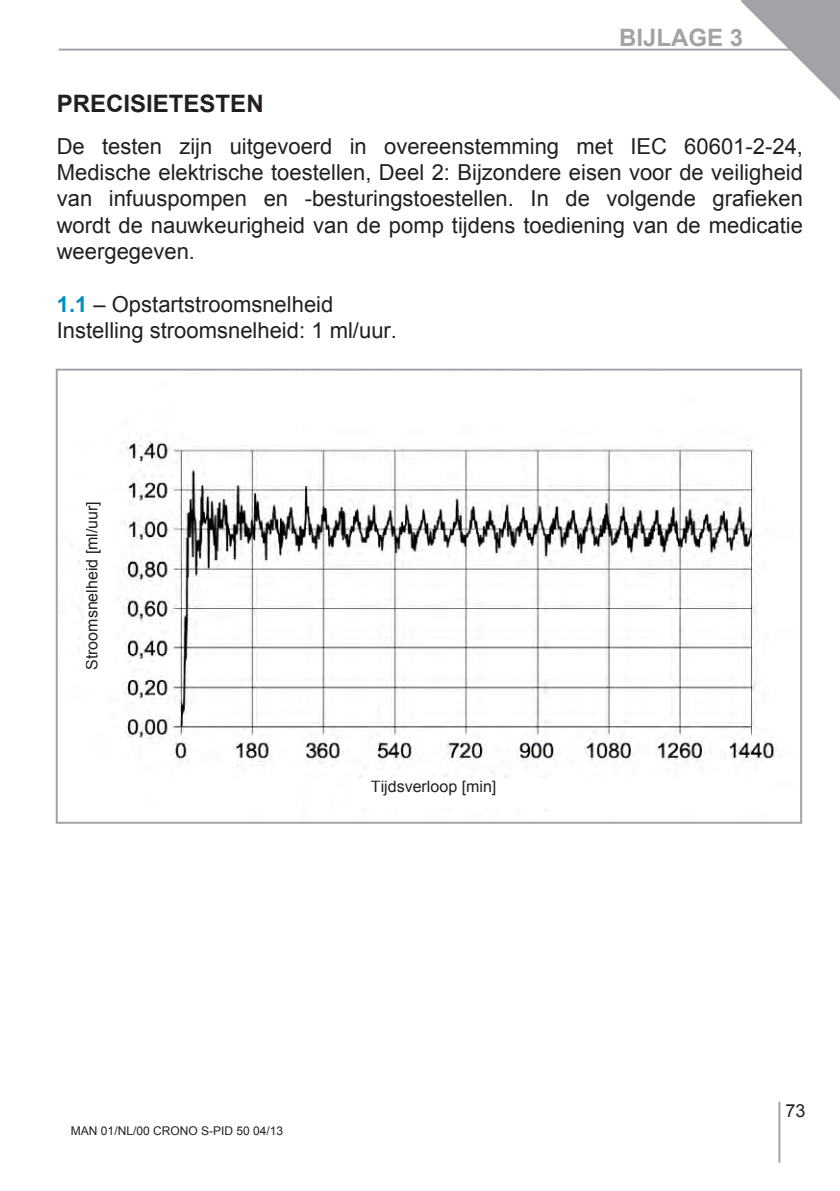
<style>
.page{position:relative;width:840px;height:1191px;background:#fff}
.page>*{position:absolute;margin:0;border:0;box-sizing:border-box;transform-origin:0 0}
.t1{font:700 24px "Arial";color:#231f20}
.t2{font:700 24px "Arial";color:#a1a3a6}
.t3{font:22px/26.4px "Arial";color:#231f20;text-align:justify}
.t4{font:18px "Arial";color:#231f20}
.t5{font:16px "Arial";color:#231f20}
.t6{font:12px "Arial";color:#231f20}
.s1{font-weight:700;color:#008fc2}
</style>
<div class="page">
<hr style="left:778px;top:1101px;width:2px;height:61px;background:#a1a3a6">
<hr style="left:59px;top:49px;width:741px;height:2px;background:#a1a3a6">
<svg style="left:738px;top:0;width:101px;height:99px"></svg>
<img style="left:78px;top:440px;width:700px;height:338px">
<div style="left:56px;top:369px;width:745px;height:454px;border:2px solid #a1a3a6"></div>
<div style="left:85px;top:496px;width:29px;height:192px;background:#fff"></div>
<p class="t2" style="left:618px;top:22px;width:126px">BIJLAGE 3</p>
<p class="t1" style="left:57px;top:88px;width:208px">PRECISIETESTEN</p>
<p class="t3" style="left:57px;top:133px;width:747px">De testen zijn uitgevoerd in overeenstemming met IEC 60601-2-24, Medische elektrische toestellen, Deel 2: Bijzondere eisen voor de veiligheid van infuuspompen en -besturingstoestellen. In de volgende grafieken wordt de nauwkeurigheid van de pomp tijdens toediening van de medicatie weergegeven.</p>
<p class="t3" style="left:57px;top:291px;width:341px"><span class="s1">1.1</span> – Opstartstroomsnelheid<br>Instelling stroomsnelheid: 1 ml/uur.</p>
<p class="t5" style="left:81px;top:670px;width:170px;rotate:-90deg">Stroomsnelheid [ml/uur]</p>
<p class="t5" style="left:371px;top:776px;width:127px">Tijdsverloop [min]</p>
<p class="t6" style="left:71px;top:1123px;width:214px">MAN 01/NL/00 CRONO S-PID 50 04/13</p>
<p class="t4" style="left:785px;top:1099px;width:22px">73</p>
</div>
